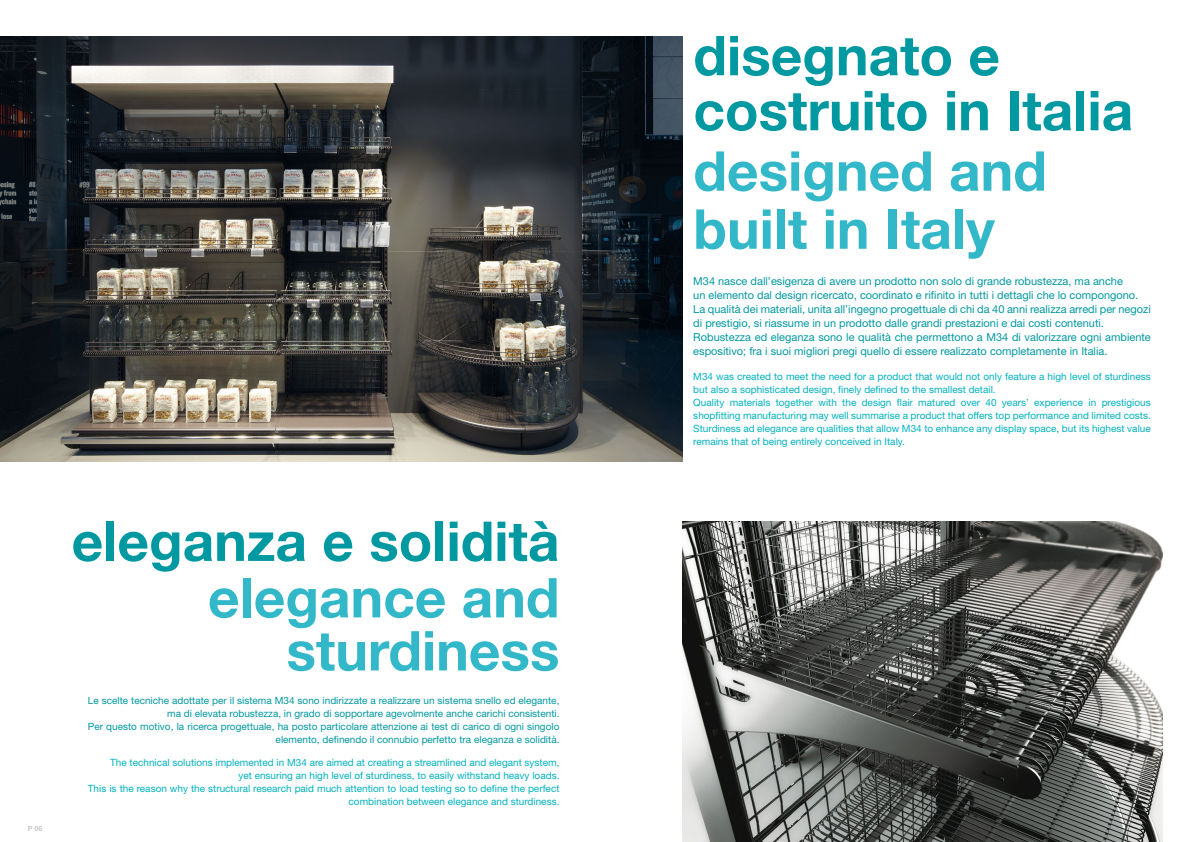
<style>
.page{position:relative;width:1191px;height:842px;background:#fff}
.page>*{position:absolute;margin:0;border:0;box-sizing:border-box;transform-origin:0 0}
.t1{font:700 55px/55px "Helvetica Neue LT Std";color:#0098a1}
.t2{font:700 55px/58px "Helvetica Neue LT Std";color:#32b8c9}
.t3{font:11px/14px "Helvetica Neue LT Std";color:#0098a1}
.t4{font:10px/13px "Helvetica Neue LT Std";color:#00b2c0}
.t5{font:10px/13px "Helvetica Neue LT Std";color:#0098a1;text-align:right}
.t6{font:700 7px "Helvetica Neue LT Std";color:#c6c7c8}
</style>
<div class="page">
<img style="left:682px;top:522px;width:480px;height:320px">
<img style="left:0;top:36px;width:682px;height:425px">
<p class="t6" style="left:28px;top:824px;width:16px">P 06</p>
<h1 class="t1" style="left:72px;top:513px;width:489px">eleganza e solidità</h1>
<h1 class="t2" style="left:208px;top:570px;width:353px;line-height:53px;text-align:right">elegance and sturdiness</h1>
<p class="t5" style="left:88px;top:694px;width:473px">Le scelte tecniche adottate per il sistema M34 sono indirizzate a realizzare un sistema snello ed elegante, ma di elevata robustezza, in grado di sopportare agevolmente anche carichi consistenti.<br>Per questo motivo, la ricerca progettuale, ha posto particolare attenzione ai test di carico di ogni singolo elemento, definendo il connubio perfetto tra eleganza e solidità.</p>
<p class="t4" style="left:88px;top:756px;width:473px;text-align:right">The technical solutions implemented in M34 are aimed at creating a streamlined and elegant system,<br>yet ensuring an high level of sturdiness, to easily withstand heavy loads.<br>This is the reason why the structural research paid much attention to load testing so to define the perfect combination between elegance and sturdiness.</p>
<h1 class="t1" style="left:693px;top:27px;width:441px">disegnato e costruito in Italia</h1>
<h1 class="t2" style="left:693px;top:141px;width:355px">designed and built in Italy</h1>
<p class="t3" style="left:693px;top:274px;width:459px">M34 nasce dall’esigenza di avere un prodotto non solo di grande robustezza, ma anche<br>un elemento dal design ricercato, coordinato e rifinito in tutti i dettagli che lo compongono.<br>La qualità dei materiali, unita all’ingegno progettuale di chi da 40 anni realizza arredi per negozi di prestigio, si riassume in un prodotto dalle grandi prestazioni e dai costi contenuti.<br>Robustezza ed eleganza sono le qualità che permettono a M34 di valorizzare ogni ambiente espositivo; fra i suoi migliori pregi quello di essere realizzato completamente in Italia.</p>
<p class="t4" style="left:693px;top:369px;width:459px">M34 was created to meet the need for a product that would not only feature a high level of sturdiness but also a sophisticated design, finely defined to the smallest detail.<br>Quality materials together with the design flair matured over 40 years’ experience in prestigious shopfitting manufacturing may well summarise a product that offers top performance and limited costs.<br>Sturdiness ad elegance are qualities that allow M34 to enhance any display space, but its highest value remains that of being entirely conceived in Italy.</p>
</div>
